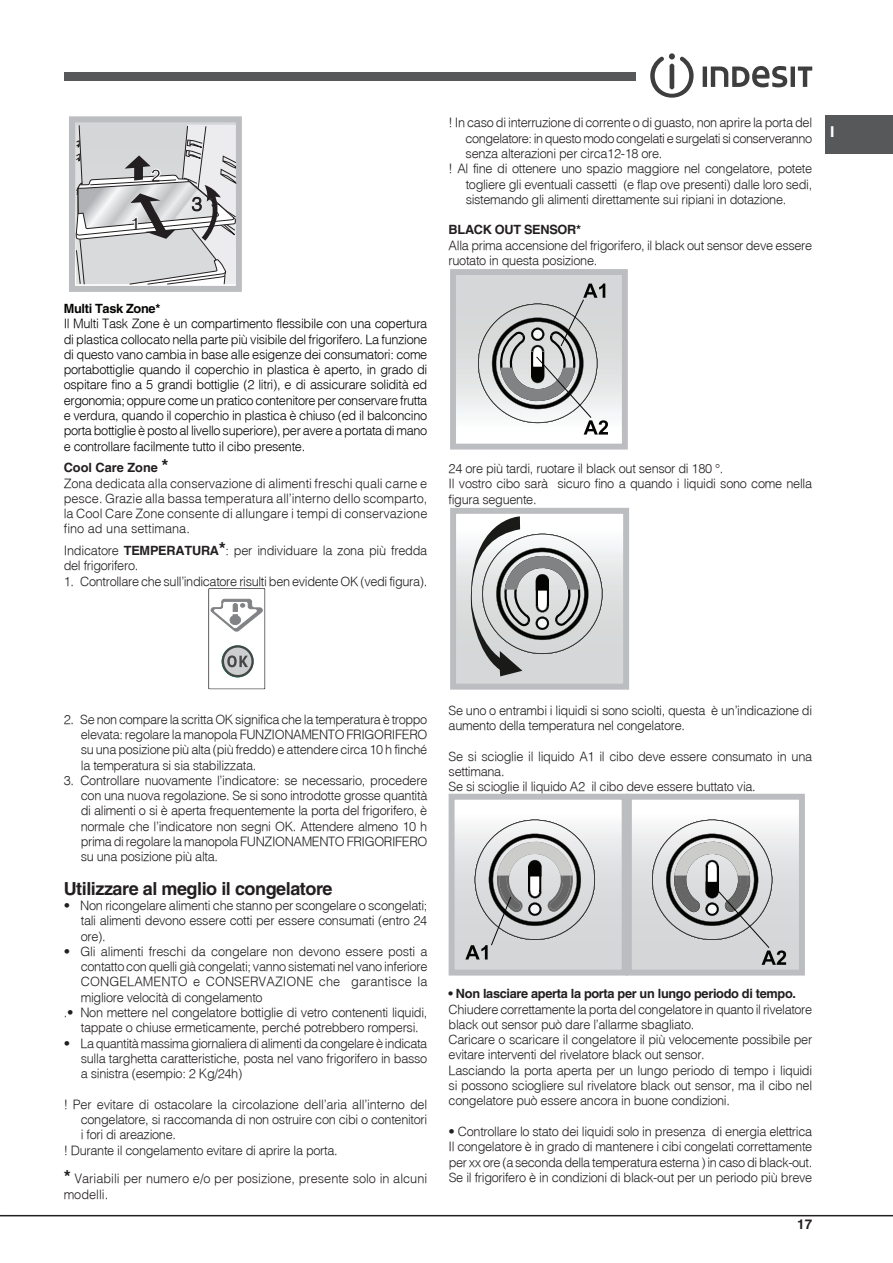
<style>
.page{position:relative;width:893px;height:1263px;background:#fff}
.page>*{position:absolute;margin:0;border:0;box-sizing:border-box;transform-origin:0 0}
.t1{font:700 18.15px "Helvetica";color:#231f20}
.t2{font:700 18px "Helvetica";letter-spacing:-.025em;color:#231f20}
.t3{font:700 15px "Helvetica";color:#fff;scale:1.05 1}
.t4{font:700 13.5px "Helvetica";color:#231f20}
.t5{font:300 12.75px/15.3px "Helvetica";letter-spacing:-.025em;color:#231f20}
.t6{font:300 12.75px/15.3px "Helvetica";letter-spacing:-.025em;color:#040503;text-align:justify}
.t7{font:300 12.75px/15.3px "Helvetica";letter-spacing:-.005em;color:#231f20}
.t8{font:700 12.75px "Helvetica";letter-spacing:-.025em;color:#231f20}
.t9{font:300 12.75px "Helvetica";color:#231f20}
.t10{font:300 12.75px "Helvetica";letter-spacing:.005em;color:#231f20}
.t11{font:700 12.75px "Helvetica";letter-spacing:-.025em;color:#040503}
.s1{font-weight:700}
.s2{font-weight:700;font-size:18px}
</style>
<div class="page">
<div style="left:825px;top:115px;width:68px;height:38px;background:#57585a"></div>
<hr style="left:0;top:1215px;width:893px;height:1px;background:#231f20">
<svg style="left:650px;top:53px;width:44px;height:45px"></svg>
<hr style="left:703px;top:67px;width:4px;height:20px;background:#3e3e3f">
<svg style="left:711px;top:66px;width:76px;height:21px"></svg>
<hr style="left:791px;top:67px;width:4px;height:20px;background:#3e3e3f">
<svg style="left:798px;top:67px;width:14px;height:20px"></svg>
<div style="left:64px;top:72px;width:572px;height:8px;background:#57585a"></div>
<div style="left:69px;top:116px;width:173px;height:176px;border:6px solid #bcbdc0"></div>
<svg style="left:75px;top:125px;width:161px;height:160px;background:#c9cacb"></svg>
<svg style="left:208px;top:588px;width:57px;height:101px"></svg>
<div style="left:453px;top:272px;width:172px;height:175px;background:linear-gradient(to bottom,#cacdce,#fbfcfc)"></div>
<div style="left:450px;top:269px;width:178px;height:181px;border:6px solid #bcbdc0"></div>
<svg style="left:478px;top:283px;width:130px;height:152px"></svg>
<div style="left:453px;top:511px;width:173px;height:176px;background:linear-gradient(to bottom,#fbfcfc,#cacdce)"></div>
<div style="left:450px;top:508px;width:179px;height:182px;border:6px solid #bcbdc0"></div>
<svg style="left:465px;top:516px;width:137px;height:160px"></svg>
<div style="left:452px;top:797px;width:173px;height:175px;background:linear-gradient(to bottom,#f9f9fa,#cbccce)"></div>
<div style="left:449px;top:794px;width:179px;height:181px;border:6px solid #bcbdc0"></div>
<svg style="left:465px;top:820px;width:130px;height:139px;background:#bfc0c1"></svg>
<div style="left:629px;top:797px;width:173px;height:175px;background:linear-gradient(to bottom,#f9f9fa,#cbcccf)"></div>
<div style="left:626px;top:794px;width:179px;height:181px;border:6px solid #bcbdc0"></div>
<svg style="left:652px;top:820px;width:134px;height:145px;background:#bfc0c1"></svg>
<h1 class="t1" style="left:130px;top:213px;width:12px">1</h1>
<h1 class="t1" style="left:151px;top:165px;width:12px">2</h1>
<p class="t11" style="left:64px;top:301px;width:98px">Multi Task Zone*</p>
<p class="t6" style="left:64px;top:316px;width:365px">Il Multi Task Zone è un compartimento flessibile con una copertura di plastica collocato nella parte più visibile del frigorifero. La funzione di questo vano cambia in base alle esigenze dei consumatori: come portabottiglie quando il coperchio in plastica è aperto, in grado di ospitare fino a 5 grandi bottiglie (2 litri), e di assicurare solidità ed ergonomia; oppure come un pratico contenitore per conservare frutta e verdura, quando il coperchio in plastica è chiuso (ed il balconcino porta bottiglie è posto al livello superiore), per avere a portata di mano e controllare facilmente tutto il cibo presente.</p>
<p class="t7" style="left:64px;top:460px;width:365px"><span class="s1">Cool Care Zone</span> <span class="s2">*<br></span>Zona dedicata alla conservazione di alimenti freschi quali carne e pesce. Grazie alla bassa temperatura all’interno dello scomparto, la Cool Care Zone consente di allungare i tempi di conservazione fino ad una settimana.</p>
<p class="t5" style="left:64px;top:542px;width:365px">Indicatore <span class="s1">TEMPERATURA</span><span class="s2">*</span>: per individuare la zona più fredda del frigorifero.</p>
<p class="t5" style="left:64px;top:573px;width:365px">1. Controllare che sull’indicatore risulti ben evidente OK (vedi figura).</p>
<p class="t5" style="left:449px;top:115px;width:365px">! In caso di interruzione di corrente o di guasto, non aprire la porta del</p>
<p class="t5" style="left:466px;top:130px;width:348px">congelatore: in questo modo congelati e surgelati si conserveranno</p>
<p class="t5" style="left:466px;top:145px;width:198px">senza alterazioni per circa12-18 ore.</p>
<p class="t5" style="left:449px;top:161px;width:365px">! Al fine di ottenere uno spazio maggiore nel congelatore, potete</p>
<p class="t5" style="left:466px;top:176px;width:348px">togliere gli eventuali cassetti (e flap ove presenti) dalle loro sedi,</p>
<p class="t5" style="left:466px;top:191px;width:322px">sistemando gli alimenti direttamente sui ripiani in dotazione.</p>
<p class="t8" style="left:449px;top:222px;width:134px">BLACK OUT SENSOR*</p>
<p class="t5" style="left:449px;top:237px;width:365px">Alla prima accensione del frigorifero, il black out sensor deve essere ruotato in questa posizione.</p>
<p class="t3" style="left:830px;top:122px;width:6px">I</p>
<p class="t5" style="left:449px;top:461px;width:365px">24 ore più tardi, ruotare il black out sensor di 180 °.<br>Il vostro cibo sarà sicuro fino a quando i liquidi sono come nella figura seguente.</p>
<p class="t5" style="left:449px;top:702px;width:365px">Se uno o entrambi i liquidi si sono sciolti, questa è un’indicazione di aumento della temperatura nel congelatore.</p>
<p class="t5" style="left:449px;top:748px;width:365px">Se si scioglie il liquido A1 il cibo deve essere consumato in una settimana.<br>Se si scioglie il liquido A2 il cibo deve essere buttato via.</p>
<p class="t5" style="left:81px;top:711px;width:348px;text-align:justify;text-indent:-17px">2. Se non compare la scritta OK significa che la temperatura è troppo elevata: regolare la manopola FUNZIONAMENTO FRIGORIFERO su una posizione più alta (più freddo) e attendere circa 10 h finché la temperatura si sia stabilizzata.</p>
<p class="t5" style="left:81px;top:772px;width:348px;text-align:justify;text-indent:-17px">3. Controllare nuovamente l’indicatore: se necessario, procedere con una nuova regolazione. Se si sono introdotte grosse quantità di alimenti o si è aperta frequentemente la porta del frigorifero, è normale che l’indicatore non segni OK. Attendere almeno 10 h prima di regolare la manopola FUNZIONAMENTO FRIGORIFERO su una posizione più alta.</p>
<h2 class="t2" style="left:64px;top:877px;width:270px">Utilizzare al meglio il congelatore</h2>
<p class="t5" style="left:81px;top:897px;width:348px;text-align:justify;text-indent:-17px">• Non ricongelare alimenti che stanno per scongelare o scongelati; tali alimenti devono essere cotti per essere consumati (entro 24 ore).</p>
<p class="t5" style="left:64px;top:943px;width:365px">• Gli alimenti freschi da congelare non devono essere posti a</p>
<p class="t5" style="left:81px;top:959px;width:348px">contatto con quelli già congelati; vanno sistemati nel vano inferiore</p>
<p class="t10" style="left:81px;top:974px;width:348px">CONGELAMENTO e CONSERVAZIONE che garantisce la</p>
<p class="t5" style="left:81px;top:989px;width:183px">migliore velocità di congelamento</p>
<p class="t5" style="left:64px;top:1004px;width:365px">.• Non mettere nel congelatore bottiglie di vetro contenenti liquidi,</p>
<p class="t5" style="left:81px;top:1020px;width:339px">tappate o chiuse ermeticamente, perché potrebbero rompersi.</p>
<p class="t5" style="left:81px;top:1035px;width:348px;text-align:justify;text-indent:-17px">• La quantità massima giornaliera di alimenti da congelare è indicata sulla targhetta caratteristiche, posta nel vano frigorifero in basso a sinistra (esempio: 2 Kg/24h)</p>
<p class="t5" style="left:64px;top:1096px;width:365px">! Per evitare di ostacolare la circolazione dell’aria all’interno del</p>
<p class="t5" style="left:81px;top:1112px;width:348px">congelatore, si raccomanda di non ostruire con cibi o contenitori</p>
<p class="t5" style="left:81px;top:1127px;width:97px">i fori di areazione.</p>
<p class="t5" style="left:64px;top:1142px;width:275px">! Durante il congelamento evitare di aprire la porta.</p>
<p class="t8" style="left:449px;top:986px;width:349px">• Non lasciare aperta la porta per un lungo periodo di tempo.</p>
<p class="t5" style="left:449px;top:1001px;width:365px">Chiudere correttamente la porta del congelatore in quanto il rivelatore black out sensor può dare l’allarme sbagliato.<br>Caricare o scaricare il congelatore il più velocemente possibile per evitare interventi del rivelatore black out sensor.<br>Lasciando la porta aperta per un lungo periodo di tempo i liquidi si possono sciogliere sul rivelatore black out sensor, ma il cibo nel congelatore può essere ancora in buone condizioni.</p>
<p class="t5" style="left:449px;top:1123px;width:365px;text-align:justify">• Controllare lo stato dei liquidi solo in presenza di energia elettrica Il congelatore è in grado di mantenere i cibi congelati correttamente per xx ore (a seconda della temperatura esterna ) in caso di black-out.</p>
<p class="t9" style="left:64px;top:1171px;width:365px"><span class="s2">*</span> Variabili per numero e/o per posizione, presente solo in alcuni</p>
<p class="t5" style="left:449px;top:1169px;width:365px">Se il frigorifero è in condizioni di black-out per un periodo più breve</p>
<p class="t9" style="left:64px;top:1186px;width:46px">modelli.</p>
<p class="t4" style="left:797px;top:1215px;width:17px">17</p>
</div>
